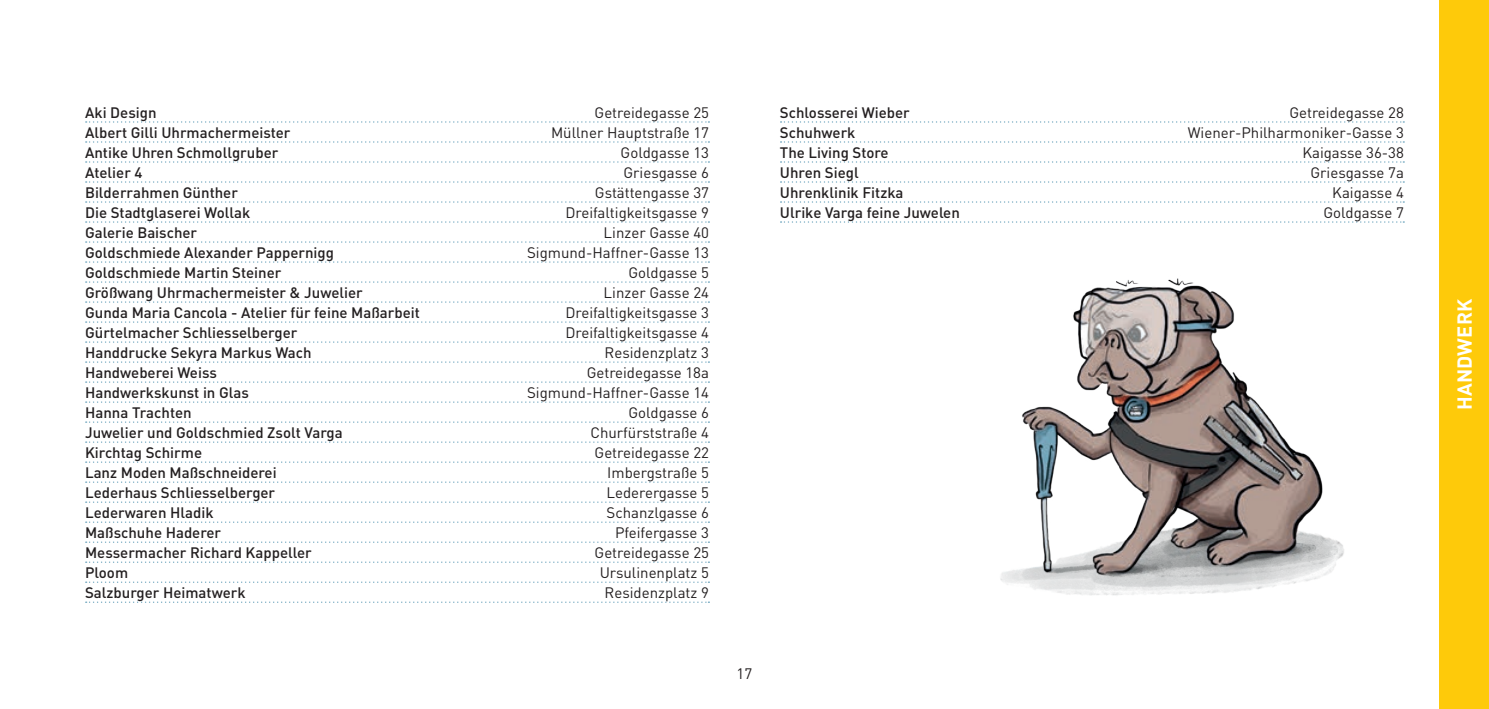
<style>
.page{position:relative;width:1489px;height:709px;background:#fff}
.page>*{position:absolute;margin:0;border:0;box-sizing:border-box;transform-origin:0 0}
.t1{font:700 20px "DIN Pro";letter-spacing:.01em;color:#fff}
.t2{font:500 15px "DIN Pro";color:#231f20}
.t3{font:15px "DIN Pro";color:#231f20}
</style>
<div class="page">
<div style="left:1439px;top:0;width:49px;height:709px;background:#feca0a"></div>
<img style="left:1000px;top:278px;width:344px;height:317px">
<svg style="left:86px;top:121px;width:623px;height:2px"></svg>
<svg style="left:86px;top:141px;width:623px;height:2px"></svg>
<svg style="left:86px;top:161px;width:623px;height:2px"></svg>
<svg style="left:86px;top:181px;width:623px;height:2px"></svg>
<svg style="left:86px;top:201px;width:623px;height:2px"></svg>
<svg style="left:86px;top:221px;width:623px;height:2px"></svg>
<svg style="left:86px;top:241px;width:623px;height:2px"></svg>
<svg style="left:86px;top:261px;width:623px;height:2px"></svg>
<svg style="left:86px;top:281px;width:623px;height:2px"></svg>
<svg style="left:86px;top:301px;width:623px;height:2px"></svg>
<svg style="left:86px;top:321px;width:623px;height:2px"></svg>
<svg style="left:86px;top:341px;width:623px;height:2px"></svg>
<svg style="left:86px;top:361px;width:623px;height:2px"></svg>
<svg style="left:86px;top:381px;width:623px;height:2px"></svg>
<svg style="left:86px;top:401px;width:623px;height:2px"></svg>
<svg style="left:86px;top:421px;width:623px;height:2px"></svg>
<svg style="left:86px;top:441px;width:623px;height:2px"></svg>
<svg style="left:86px;top:461px;width:623px;height:2px"></svg>
<svg style="left:86px;top:481px;width:623px;height:2px"></svg>
<svg style="left:86px;top:501px;width:623px;height:2px"></svg>
<svg style="left:86px;top:521px;width:623px;height:2px"></svg>
<svg style="left:86px;top:541px;width:623px;height:2px"></svg>
<svg style="left:86px;top:561px;width:623px;height:2px"></svg>
<svg style="left:86px;top:581px;width:623px;height:2px"></svg>
<svg style="left:86px;top:601px;width:623px;height:2px"></svg>
<svg style="left:780px;top:121px;width:624px;height:2px"></svg>
<svg style="left:780px;top:141px;width:624px;height:2px"></svg>
<svg style="left:780px;top:161px;width:624px;height:2px"></svg>
<svg style="left:780px;top:181px;width:624px;height:2px"></svg>
<svg style="left:780px;top:201px;width:624px;height:2px"></svg>
<svg style="left:780px;top:221px;width:624px;height:2px"></svg>
<p class="t2" style="left:85px;top:102px;width:73px">Aki Design</p>
<p class="t3" style="left:594px;top:102px;width:116px">Getreidegasse 25</p>
<p class="t2" style="left:85px;top:122px;width:207px">Albert Gilli Uhrmachermeister</p>
<p class="t3" style="left:551px;top:122px;width:159px">Müllner Hauptstraße 17</p>
<p class="t2" style="left:85px;top:142px;width:195px">Antike Uhren Schmollgruber</p>
<p class="t3" style="left:620px;top:142px;width:90px">Goldgasse 13</p>
<p class="t2" style="left:85px;top:162px;width:59px">Atelier 4</p>
<p class="t3" style="left:623px;top:162px;width:87px">Griesgasse 6</p>
<p class="t2" style="left:85px;top:182px;width:154px">Bilderrahmen Günther</p>
<p class="t3" style="left:595px;top:182px;width:116px">Gstättengasse 37</p>
<p class="t2" style="left:85px;top:202px;width:167px">Die Stadtglaserei Wollak</p>
<p class="t3" style="left:565px;top:202px;width:145px">Dreifaltigkeitsgasse 9</p>
<p class="t2" style="left:85px;top:222px;width:114px">Galerie Baischer</p>
<p class="t3" style="left:603px;top:222px;width:107px">Linzer Gasse 40</p>
<p class="t2" style="left:85px;top:242px;width:250px">Goldschmiede Alexander Pappernigg</p>
<p class="t3" style="left:527px;top:242px;width:183px">Sigmund-Haffner-Gasse 13</p>
<p class="t2" style="left:85px;top:262px;width:198px">Goldschmiede Martin Steiner</p>
<p class="t3" style="left:628px;top:262px;width:82px">Goldgasse 5</p>
<p class="t2" style="left:85px;top:282px;width:279px">Größwang Uhrmachermeister &amp; Juwelier</p>
<p class="t3" style="left:603px;top:282px;width:107px">Linzer Gasse 24</p>
<p class="t2" style="left:85px;top:302px;width:336px">Gunda Maria Cancola - Atelier für feine Maßarbeit</p>
<p class="t3" style="left:565px;top:302px;width:145px">Dreifaltigkeitsgasse 3</p>
<p class="t2" style="left:85px;top:322px;width:214px">Gürtelmacher Schliesselberger</p>
<p class="t3" style="left:565px;top:322px;width:145px">Dreifaltigkeitsgasse 4</p>
<p class="t2" style="left:85px;top:342px;width:228px">Handdrucke Sekyra Markus Wach</p>
<p class="t3" style="left:604px;top:342px;width:106px">Residenzplatz 3</p>
<p class="t2" style="left:85px;top:362px;width:133px">Handweberei Weiss</p>
<p class="t3" style="left:586px;top:362px;width:124px">Getreidegasse 18a</p>
<p class="t2" style="left:85px;top:382px;width:165px">Handwerkskunst in Glas</p>
<p class="t3" style="left:527px;top:382px;width:183px">Sigmund-Haffner-Gasse 14</p>
<p class="t2" style="left:85px;top:402px;width:108px">Hanna Trachten</p>
<p class="t3" style="left:628px;top:402px;width:82px">Goldgasse 6</p>
<p class="t2" style="left:85px;top:422px;width:259px">Juwelier und Goldschmied Zsolt Varga</p>
<p class="t3" style="left:590px;top:422px;width:120px">Churfürststraße 4</p>
<p class="t2" style="left:85px;top:442px;width:118px">Kirchtag Schirme</p>
<p class="t3" style="left:594px;top:442px;width:116px">Getreidegasse 22</p>
<p class="t2" style="left:85px;top:462px;width:193px">Lanz Moden Maßschneiderei</p>
<p class="t3" style="left:607px;top:462px;width:103px">Imbergstraße 5</p>
<p class="t2" style="left:85px;top:482px;width:192px">Lederhaus Schliesselberger</p>
<p class="t3" style="left:606px;top:482px;width:104px">Lederergasse 5</p>
<p class="t2" style="left:85px;top:502px;width:130px">Lederwaren Hladik</p>
<p class="t3" style="left:606px;top:502px;width:104px">Schanzlgasse 6</p>
<p class="t2" style="left:85px;top:522px;width:138px">Maßschuhe Haderer</p>
<p class="t3" style="left:615px;top:522px;width:95px">Pfeifergasse 3</p>
<p class="t2" style="left:85px;top:542px;width:228px">Messermacher Richard Kappeller</p>
<p class="t3" style="left:594px;top:542px;width:116px">Getreidegasse 25</p>
<p class="t2" style="left:85px;top:562px;width:45px">Ploom</p>
<p class="t3" style="left:599px;top:562px;width:111px">Ursulinenplatz 5</p>
<p class="t2" style="left:85px;top:582px;width:162px">Salzburger Heimatwerk</p>
<p class="t3" style="left:604px;top:582px;width:106px">Residenzplatz 9</p>
<p class="t2" style="left:780px;top:102px;width:131px">Schlosserei Wieber</p>
<p class="t3" style="left:1289px;top:102px;width:116px">Getreidegasse 28</p>
<p class="t2" style="left:780px;top:122px;width:77px">Schuhwerk</p>
<p class="t3" style="left:1187px;top:122px;width:217px">Wiener-Philharmoniker-Gasse 3</p>
<p class="t2" style="left:780px;top:142px;width:110px">The Living Store</p>
<p class="t3" style="left:1302px;top:142px;width:103px">Kaigasse 36-38</p>
<p class="t2" style="left:780px;top:162px;width:80px">Uhren Siegl</p>
<p class="t3" style="left:1310px;top:162px;width:95px">Griesgasse 7a</p>
<p class="t2" style="left:780px;top:182px;width:125px">Uhrenklinik Fitzka</p>
<p class="t3" style="left:1332px;top:182px;width:73px">Kaigasse 4</p>
<p class="t2" style="left:780px;top:202px;width:181px">Ulrike Varga feine Juwelen</p>
<p class="t3" style="left:1323px;top:202px;width:82px">Goldgasse 7</p>
<p class="t3" style="left:736px;top:663px;width:17px">17</p>
<h1 class="t1" style="left:1450px;top:410px;width:113px;rotate:-90deg">HANDWERK</h1>
</div>
